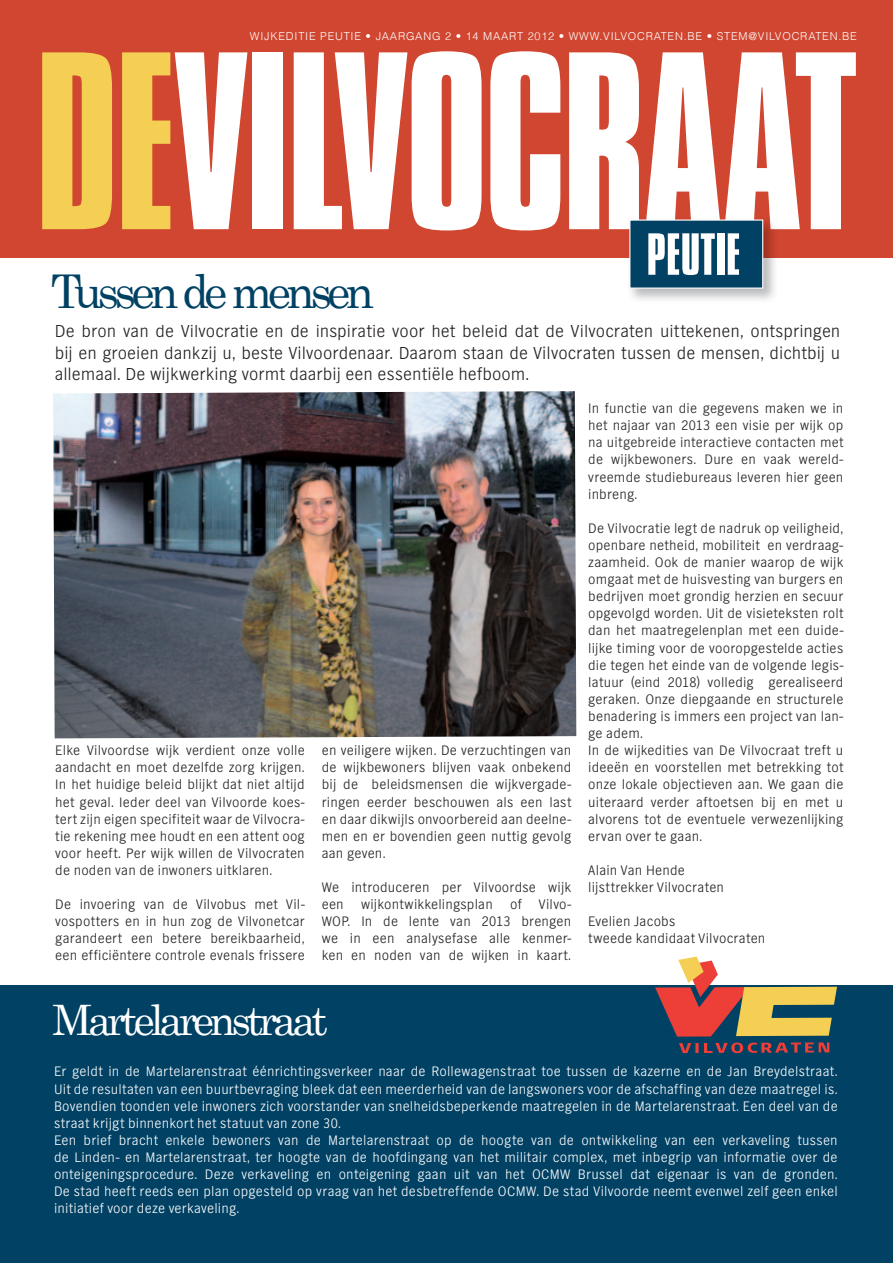
<style>
.page{position:relative;width:893px;height:1263px;background:#fff}
.page>*{position:absolute;margin:0;border:0;box-sizing:border-box;transform-origin:0 0}
.t1{font:217.65px "Compacta BT";letter-spacing:-.02em;color:#fff}
.t2{font:51px "Compacta BT";color:#fff}
.t3{font:46.5px "Century";letter-spacing:-.1em;color:#004164}
.t4{font:42px "Century";letter-spacing:-.1em;color:#fff}
.t5{font:300 18px/21.6px "TV Nord EF";letter-spacing:.005em;color:#231f20;text-align:justify}
.t6{font:300 14.25px/17.1px "TV Nord EF";letter-spacing:.015em;color:#231f20;text-align:justify}
.t7{font:300 14.25px/17.1px "TV Nord EF";letter-spacing:.015em;color:#fff}
.t8{font:300 10.95px "Helvetica";letter-spacing:.07em;color:#fff}
.s1{color:#f4cf53}
</style>
<div class="page">
<div style="left:0;top:0;width:893px;height:257px;background:#d04630"></div>
<div style="left:0;top:986px;width:893px;height:277px;background:#004164"></div>
<img style="left:627px;top:230px;width:151px;height:70px">
<img style="left:627px;top:217px;width:151px;height:13px">
<div style="left:629px;top:219px;width:134px;height:70px;background:#004164;border:1px solid #fff"></div>
<svg style="left:655px;top:956px;width:182px;height:97px"></svg>
<img style="left:53px;top:391px;width:523px;height:347px">
<p class="t8" style="left:250px;top:29px;width:608px">WIJKEDITIE PEUTIE • JAARGANG 2 • 14 MAART 2012 • WWW.VILVOCRATEN.BE • STEM@VILVOCRATEN.BE</p>
<h1 class="t1" style="left:35px;top:15px;width:825px"><span class="s1">DE</span>VILVOCRAAT</h1>
<h3 class="t3" style="left:51px;top:252px;width:325px">Tussen de mensen</h3>
<h2 class="t2" style="left:647px;top:225px;width:96px">PEUTIE</h2>
<p class="t5" style="left:55px;top:320px;width:787px">De bron van de Vilvocratie en de inspiratie voor het beleid dat de Vilvocraten uittekenen, ontspringen bij en groeien dankzij u, beste Vilvoordenaar. Daarom staan de Vilvocraten tussen de mensen, dichtbij u allemaal. De wijkwerking vormt daarbij een essentiële hefboom.</p>
<p class="t6" style="left:588px;top:400px;width:257px">In functie van die gegevens maken we in het najaar van 2013 een visie per wijk op na uitgebreide interactieve contacten met de wijkbewoners. Dure en vaak wereld&shy;vreemde studiebureaus leveren hier geen inbreng.</p>
<p class="t6" style="left:588px;top:519px;width:257px;text-align:left">De Vilvocratie legt de nadruk op veiligheid, openbare netheid, mobiliteit en verdraag&shy;zaamheid. Ook de manier waarop de wijk omgaat met de huisvesting van burgers en bedrijven moet grondig herzien en secuur opgevolgd worden. Uit de visieteksten rolt dan het maatregelenplan met een duide&shy;lijke timing voor de vooropgestelde acties die tegen het einde van de volgende legis&shy;latuur (eind 2018) volledig gerealiseerd geraken. Onze diepgaande en structurele benadering is immers een project van lan&shy;ge adem.<br>In de wijkedities van De Vilvocraat treft u ideeën en voorstellen met betrekking tot onze lokale objectieven aan. We gaan die uiteraard verder aftoetsen bij en met u alvorens tot de eventuele verwezenlijking ervan over te gaan.</p>
<p class="t6" style="left:588px;top:861px;width:137px">Alain Van Hende lijsttrekker Vilvocraten</p>
<p class="t6" style="left:588px;top:913px;width:179px">Evelien Jacobs<br>tweede kandidaat Vilvocraten</p>
<p class="t6" style="left:55px;top:742px;width:251px">Elke Vilvoordse wijk verdient onze volle aandacht en moet dezelfde zorg krijgen.<br>In het huidige beleid blijkt dat niet altijd het geval. Ieder deel van Vilvoorde koes&shy;tert zijn eigen specifiteit waar de Vilvocra&shy;tie rekening mee houdt en een attent oog voor heeft. Per wijk willen de Vilvocraten de noden van de inwoners uitklaren.</p>
<p class="t6" style="left:55px;top:896px;width:251px">De invoering van de Vilvobus met Vil&shy;vospotters en in hun zog de Vilvonetcar garandeert een betere bereikbaarheid, een efficiëntere controle evenals frissere</p>
<p class="t6" style="left:322px;top:742px;width:251px">en veiligere wijken. De verzuchtingen van de wijkbewoners blijven vaak onbekend bij de beleidsmensen die wijkvergade&shy;ringen eerder beschouwen als een last en daar dikwijls onvoorbereid aan deelne&shy;men en er bovendien geen nuttig gevolg aan geven.</p>
<p class="t6" style="left:322px;top:878px;width:251px">We introduceren per Vilvoordse wijk een wijkontwikkelingsplan of Vilvo-WOP. In de lente van 2013 brengen we in een analysefase alle kenmer&shy;ken en noden van de wijken in kaart.</p>
<h3 class="t4" style="left:53px;top:984px;width:277px">Martelarenstraat</h3>
<p class="t7" style="left:54px;top:1063px;width:785px">Er geldt in de Martelarenstraat éénrichtingsverkeer naar de Rollewagenstraat toe tussen de kazerne en de Jan Breydelstraat.<br>Uit de resultaten van een buurtbevraging bleek dat een meerderheid van de langswoners voor de afschaffing van deze maatregel is.<br>Bovendien toonden vele inwoners zich voorstander van snelheidsbeperkende maatregelen in de Martelarenstraat. Een deel van de straat krijgt binnenkort het statuut van zone 30.<br>Een brief bracht enkele bewoners van de Martelarenstraat op de hoogte van de ontwikkeling van een verkaveling tussen de Linden- en Martelarenstraat, ter hoogte van de hoofdingang van het militair complex, met inbegrip van informatie over de onteigeningsprocedure. Deze verkaveling en onteigening gaan uit van het OCMW Brussel dat eigenaar is van de gronden.<br>De stad heeft reeds een plan opgesteld op vraag van het desbetreffende OCMW. De stad Vilvoorde neemt evenwel zelf geen enkel initiatief voor deze verkaveling.</p>
</div>
